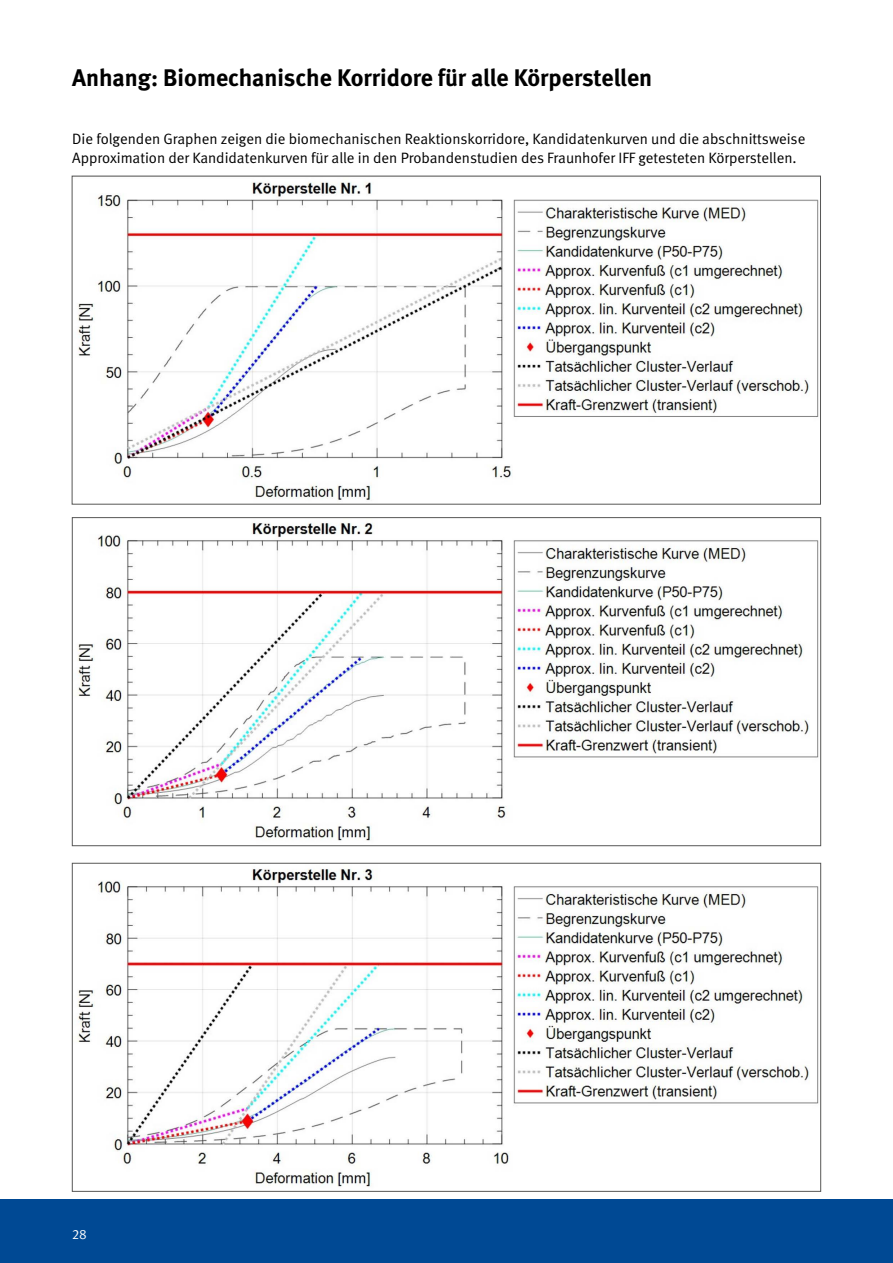
<style>
.page{position:relative;width:893px;height:1263px;background:#fff}
.page>*{position:absolute;margin:0;border:0;box-sizing:border-box;transform-origin:0 0}
.Headlines_H1_Innenteil{font:700 24px "DGUV Meta";color:#000}
.Innenteil_P_Grundtext_ohne_Abstand{font:15px/19.2px "DGUV Meta";color:#000}
.t1{font:13.5px "DGUV Meta";color:#fff}
</style>
<div class="page">
<div style="left:0;top:1199px;width:893px;height:64px;background:#004994"></div>
<img style="left:78px;top:182px;width:741px;height:318px">
<img style="left:77px;top:523px;width:742px;height:318px">
<img style="left:77px;top:868px;width:742px;height:319px">
<h1 class="Headlines_H1_Innenteil" style="left:72px;top:64px;width:581px">Anhang: Biomechanische Korridore für alle Körperstellen</h1>
<p class="Innenteil_P_Grundtext_ohne_Abstand" style="left:72px;top:130px;width:735px">Die folgenden Graphen zeigen die biomechanischen Reaktionskorridore, Kandidatenkurven und die abschnittsweise<br>Approximation der Kandidatenkurven für alle in den Probandenstudien des Fraunhofer IFF getesteten Körperstellen.</p>
<p class="t1" style="left:72px;top:1226px;width:16px">28</p>
</div>
